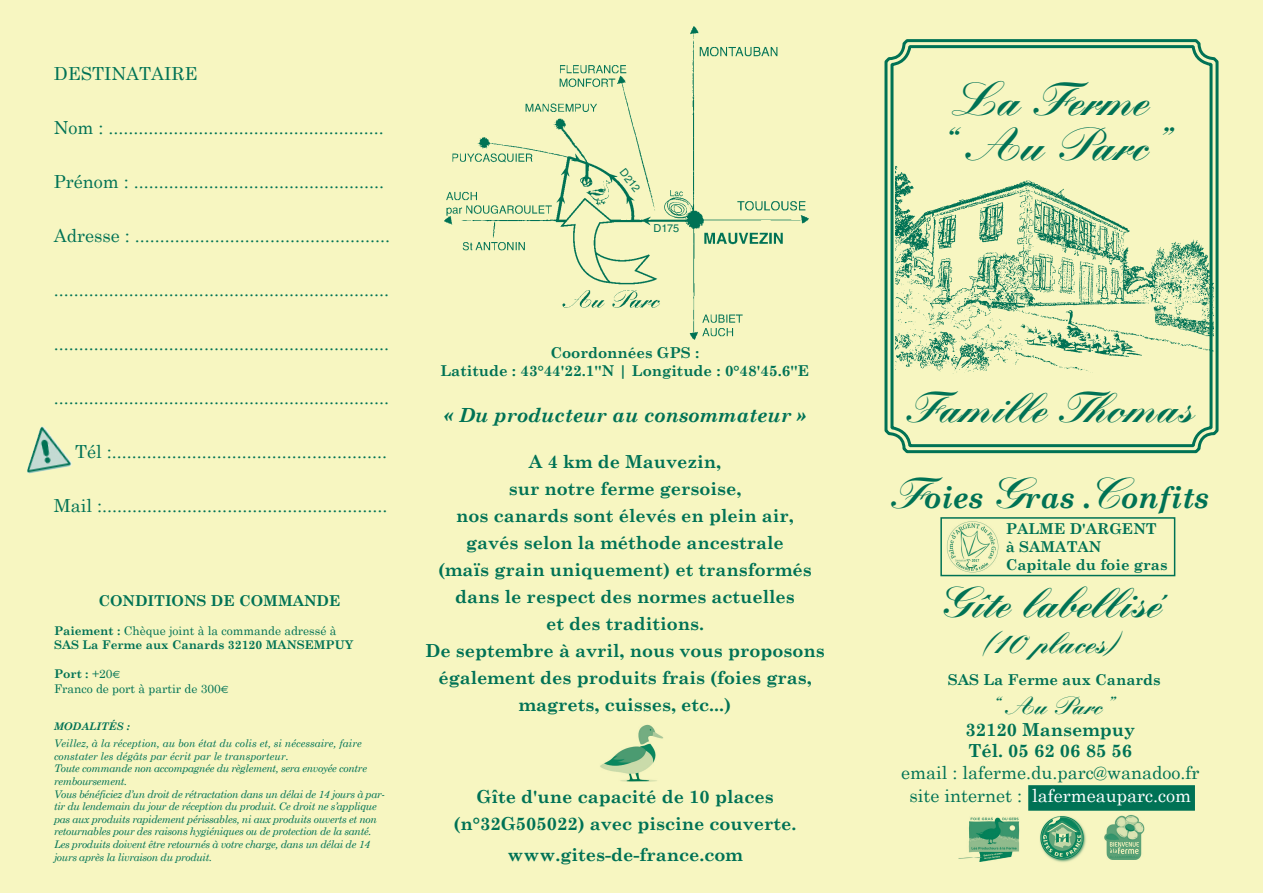
<style>
.page{position:relative;width:1263px;height:893px;background:#f7f6c1}
.page>*{position:absolute;margin:0;border:0;box-sizing:border-box;transform-origin:0 0}
.t1{font:900 45px/45px "Kuenstler Script LT Std";color:#007255;text-align:center}
.t2{font:900 42px "Kuenstler Script LT Std";color:#007255}
.t3{font:italic 700 30px "Century Schoolbook";color:#007255}
.t4{font:900 30px "Kuenstler Script LT Std";color:#007255}
.t5{font:900 24px "Kuenstler Script LT Std";color:#007255}
.t6{font:italic 700 19.5px "Century Schoolbook";color:#007255}
.t7{font:18px/23.7px "Century Schoolbook";color:#007255;text-align:center}
.t8{font:700 18px/27px "Century Schoolbook";color:#007255;text-align:center}
.t9{font:700 15px/18px "Century Schoolbook";color:#007255;text-align:center}
.t10{font:700 12px/14.4px "Century Schoolbook";color:#007255}
.t11{font:12px/14.4px "Century Schoolbook";color:#007255}
.t12{font:10.95px "Helvetica LT Std";color:#007255}
.t13{font:italic 10.5px/12.6px "Century Schoolbook";letter-spacing:-.03em;color:#007255}
.t14{font:italic 700 10.5px "Century Schoolbook";color:#007255}
.s1{font-weight:400}
.s2{font-weight:700}
.s3{font-family:"Euro Sans Std";font-size:10.5px}
.s4{font-family:"Kuenstler Script LT Std";font-weight:900;font-style:normal;font-size:42px}
.s5{color:#fff}
</style>
<div class="page">
<svg style="left:884px;top:39px;width:335px;height:415px"></svg>
<div style="left:890px;top:45px;width:322px;height:402px;border:3px solid #007255;border-radius:18px"></div>
<img style="left:445px;top:27px;width:364px;height:313px">
<img style="left:27px;top:426px;width:45px;height:48px">
<img style="left:895px;top:146px;width:318px;height:231px">
<img style="left:958px;top:817px;width:62px;height:45px">
<img style="left:1040px;top:816px;width:46px;height:46px">
<img style="left:1104px;top:815px;width:41px;height:45px">
<div style="left:1028px;top:785px;width:167px;height:26px;background:#007255;border:2px solid #007255"></div>
<img style="left:946px;top:521px;width:53px;height:52px">
<div style="left:940px;top:517px;width:235px;height:59px;border:2px solid #007255"></div>
<img style="left:600px;top:724px;width:63px;height:58px">
<p class="t7" style="left:54px;top:62px;width:145px">DESTINATAIRE</p>
<p class="t7" style="left:54px;top:116px;width:331px">Nom : .......................................................</p>
<p class="t7" style="left:54px;top:170px;width:332px">Prénom : ..................................................</p>
<p class="t7" style="left:54px;top:224px;width:338px">Adresse : ...................................................</p>
<p class="t7" style="left:54px;top:278px;width:337px">...................................................................</p>
<p class="t7" style="left:54px;top:332px;width:337px">...................................................................</p>
<p class="t7" style="left:54px;top:386px;width:337px">...................................................................</p>
<p class="t7" style="left:75px;top:440px;width:313px">Tél :.......................................................</p>
<p class="t7" style="left:54px;top:494px;width:335px">Mail :.........................................................</p>
<p class="t9" style="left:98px;top:591px;width:244px">CONDITIONS DE COMMANDE</p>
<p class="t10" style="left:54px;top:623px;width:301px">Paiement : <span class="s1">Chèque joint à la commande adressé à<br></span>SAS La Ferme aux Canards 32120 MANSEMPUY</p>
<p class="t11" style="left:54px;top:666px;width:176px"><span class="s2">Port :</span> +20<span class="s3">€<br></span>Franco de port à partir de 300<span class="s3">€</span></p>
<p class="t14" style="left:54px;top:720px;width:77px">MODALITÉS :</p>
<p class="t13" style="left:54px;top:737px;width:332px">Veillez, à la réception, au bon état du colis et, si nécessaire, faire constater les dégâts par écrit par le transporteur.<br>Toute commande non accompagnée du règlement, sera envoyée contre remboursement.<br>Vous bénéficiez d’un droit de rétractation dans un délai de 14 jours à par&shy;tir du lendemain du jour de réception du produit. Ce droit ne s’applique pas aux produits rapidement périssables, ni aux produits ouverts et non retournables pour des raisons hygiéniques ou de protection de la santé.<br>Les produits doivent être retournés à votre charge, dans un délai de 14 jours après la livraison du produit.</p>
<p class="t12" style="left:627px;top:166px;width:27px;rotate:52deg">D212</p>
<p class="t12" style="left:654px;top:222px;width:27px">D175</p>
<p class="t9" style="left:440px;top:343px;width:370px">Coordonnées GPS :<br>Latitude : 43°44'22.1''N | Longitude : 0°48'45.6''E</p>
<p class="t6" style="left:444px;top:403px;width:363px">« Du producteur au consommateur »</p>
<p class="t8" style="left:425px;top:448px;width:401px">A 4 km de Mauvezin,<br>sur notre ferme gersoise,<br>nos canards sont élevés en plein air,<br>gavés selon la méthode ancestrale<br>(maïs grain uniquement) et transformés dans le respect des normes actuelles<br>et des traditions.<br>De septembre à avril, nous vous proposons également des produits frais (foies gras, magrets, cuisses, etc...)</p>
<p class="t8" style="left:453px;top:782px;width:345px">Gîte d'une capacité de 10 places (n°32G505022) avec piscine couverte.</p>
<p class="t8" style="left:507px;top:841px;width:237px">www.gites-de-france.com</p>
<h1 class="t1" style="left:936px;top:76px;width:231px">La Ferme<br>“ Au Parc”</h1>
<h2 class="t2" style="left:907px;top:381px;width:289px">Famille Thomas</h2>
<h3 class="t3" style="left:892px;top:478px;width:319px"><span class="s4">F</span>oies <span class="s4">G</span>ras .<span class="s4">C</span>onfits</h3>
<p class="t9" style="left:1006px;top:520px;width:163px;text-align:left">PALME D'ARGENT à SAMATAN<br>Capitale du foie gras</p>
<h2 class="t2" style="left:939px;top:576px;width:224px">Gîte labellisé</h2>
<h3 class="t4" style="left:980px;top:623px;width:141px">(10 places)</h3>
<p class="t9" style="left:948px;top:671px;width:215px">SAS La Ferme aux Canards</p>
<h3 class="t5" style="left:989px;top:690px;width:124px">“ Au Parc”</h3>
<p class="t8" style="left:965px;top:718px;width:171px;line-height:21.6px;text-align:left">32120 Mansempuy<br>Tél. 05 62 06 85 56</p>
<p class="t7" style="left:901px;top:760px;width:300px">email : laferme.du.parc@wanadoo.fr site internet : <span class="s5">lafermeauparc.com</span></p>
</div>
